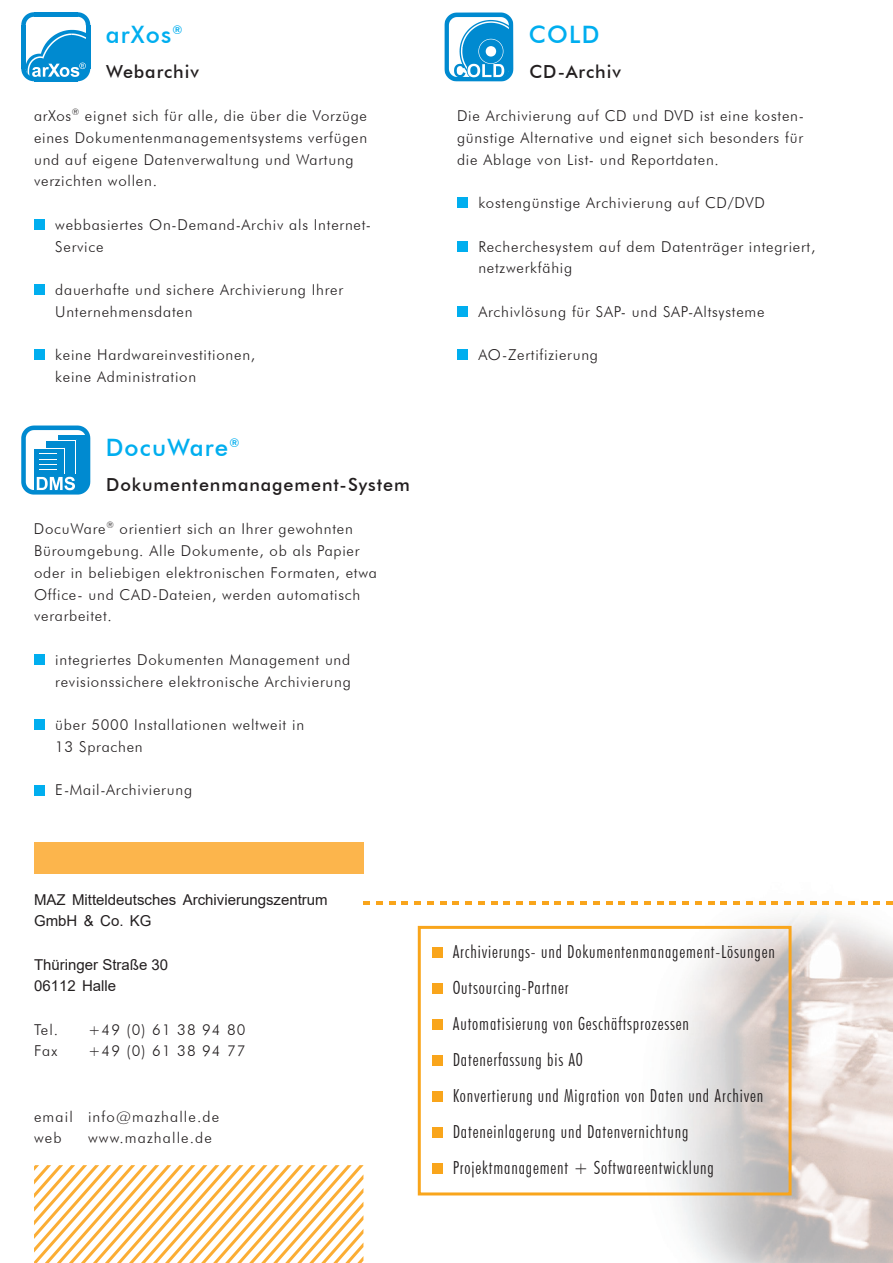
<style>
.page{position:relative;width:893px;height:1263px;background:#fff}
.page>*{position:absolute;margin:0;border:0;box-sizing:border-box;transform-origin:0 0}
.t1{font:500 24px "Futura BT";letter-spacing:.05em;color:#00aeef}
.t2{font:300 condensed 18px/36px "Futura BT";letter-spacing:.05em;color:#231f20}
.t3{font:500 18px "Futura BT";letter-spacing:.05em;color:#231f20}
.t4{font:300 15px/21.8px "Futura BT";letter-spacing:.05em;color:#231f20}
.t5{font:15px/21.3px "Arial";color:#231f20}
.t6{font:300 15px/21.8px "Futura BT";letter-spacing:.075em;color:#231f20}
</style>
<div class="page">
<img style="left:631px;top:901px;width:262px;height:362px">
<svg style="left:886px;top:901px;width:7px;height:3px"></svg>
<svg style="left:874px;top:901px;width:6px;height:3px"></svg>
<svg style="left:861px;top:901px;width:6px;height:3px"></svg>
<svg style="left:848px;top:901px;width:7px;height:3px"></svg>
<svg style="left:835px;top:901px;width:7px;height:3px"></svg>
<svg style="left:823px;top:901px;width:6px;height:3px"></svg>
<svg style="left:810px;top:901px;width:6px;height:3px"></svg>
<svg style="left:797px;top:901px;width:6px;height:3px"></svg>
<svg style="left:784px;top:901px;width:7px;height:3px"></svg>
<svg style="left:772px;top:901px;width:6px;height:3px"></svg>
<svg style="left:759px;top:901px;width:6px;height:3px"></svg>
<svg style="left:746px;top:901px;width:6px;height:3px"></svg>
<svg style="left:733px;top:901px;width:7px;height:3px"></svg>
<svg style="left:721px;top:901px;width:6px;height:3px"></svg>
<svg style="left:708px;top:901px;width:6px;height:3px"></svg>
<svg style="left:695px;top:901px;width:6px;height:3px"></svg>
<svg style="left:682px;top:901px;width:7px;height:3px"></svg>
<svg style="left:670px;top:901px;width:6px;height:3px"></svg>
<svg style="left:657px;top:901px;width:6px;height:3px"></svg>
<svg style="left:644px;top:901px;width:6px;height:3px"></svg>
<svg style="left:631px;top:901px;width:7px;height:3px"></svg>
<svg style="left:619px;top:901px;width:6px;height:3px"></svg>
<svg style="left:606px;top:901px;width:6px;height:3px"></svg>
<svg style="left:593px;top:901px;width:6px;height:3px"></svg>
<svg style="left:580px;top:901px;width:7px;height:3px"></svg>
<svg style="left:567px;top:901px;width:7px;height:3px"></svg>
<svg style="left:555px;top:901px;width:6px;height:3px"></svg>
<svg style="left:542px;top:901px;width:6px;height:3px"></svg>
<svg style="left:529px;top:901px;width:7px;height:3px"></svg>
<svg style="left:516px;top:901px;width:7px;height:3px"></svg>
<svg style="left:504px;top:901px;width:6px;height:3px"></svg>
<svg style="left:491px;top:901px;width:6px;height:3px"></svg>
<svg style="left:478px;top:901px;width:7px;height:3px"></svg>
<svg style="left:465px;top:901px;width:7px;height:3px"></svg>
<svg style="left:453px;top:901px;width:6px;height:3px"></svg>
<svg style="left:440px;top:901px;width:6px;height:3px"></svg>
<svg style="left:427px;top:901px;width:7px;height:3px"></svg>
<svg style="left:414px;top:901px;width:7px;height:3px"></svg>
<svg style="left:402px;top:901px;width:6px;height:3px"></svg>
<svg style="left:389px;top:901px;width:6px;height:3px"></svg>
<svg style="left:376px;top:901px;width:7px;height:3px"></svg>
<svg style="left:363px;top:901px;width:7px;height:3px"></svg>
<div style="left:34px;top:219px;width:11px;height:11px;background:#00aeef"></div>
<div style="left:34px;top:284px;width:11px;height:11px;background:#00aeef"></div>
<div style="left:34px;top:350px;width:11px;height:10px;background:#00aeef"></div>
<div style="left:457px;top:197px;width:11px;height:11px;background:#00aeef"></div>
<div style="left:457px;top:241px;width:11px;height:11px;background:#00aeef"></div>
<div style="left:457px;top:306px;width:11px;height:11px;background:#00aeef"></div>
<div style="left:457px;top:350px;width:11px;height:10px;background:#00aeef"></div>
<div style="left:34px;top:654px;width:11px;height:11px;background:#00aeef"></div>
<div style="left:34px;top:719px;width:11px;height:11px;background:#00aeef"></div>
<div style="left:34px;top:785px;width:11px;height:10px;background:#00aeef"></div>
<div style="left:34px;top:842px;width:329px;height:31px;background:#fcb54c"></div>
<div style="left:418px;top:926px;width:374px;height:269px;border:3px solid #f9a51b"></div>
<svg style="left:21px;top:12px;width:69px;height:69px"></svg>
<svg style="left:444px;top:13px;width:69px;height:68px"></svg>
<svg style="left:21px;top:426px;width:69px;height:69px"></svg>
<svg style="left:34px;top:1165px;width:329px;height:98px"></svg>
<div style="left:432px;top:947px;width:11px;height:10px;background:#f9a51b"></div>
<div style="left:432px;top:983px;width:11px;height:11px;background:#f9a51b"></div>
<div style="left:432px;top:1019px;width:11px;height:10px;background:#f9a51b"></div>
<div style="left:432px;top:1055px;width:11px;height:11px;background:#f9a51b"></div>
<div style="left:432px;top:1091px;width:11px;height:11px;background:#f9a51b"></div>
<div style="left:432px;top:1127px;width:11px;height:10px;background:#f9a51b"></div>
<div style="left:432px;top:1163px;width:11px;height:10px;background:#f9a51b"></div>
<h1 class="t1" style="left:106px;top:20px;width:78px">arXos<sup>®</sup></h1>
<h1 class="t1" style="left:529px;top:20px;width:72px">COLD</h1>
<p class="t3" style="left:106px;top:60px;width:94px">Webarchiv</p>
<p class="t3" style="left:529px;top:60px;width:93px">CD-Archiv</p>
<p class="t4" style="left:34px;top:105px;width:335px">arXos<sup>®</sup> eignet sich für alle, die über die Vorzüge eines Dokumentenmanagementsystems verfügen und auf eigene Datenverwaltung und Wartung verzichten wollen.</p>
<p class="t4" style="left:55px;top:213px;width:317px">webbasiertes On-Demand-Archiv als Internet-<br>Service</p>
<p class="t4" style="left:55px;top:279px;width:289px">dauerhafte und sichere Archivierung Ihrer<br>Unternehmensdaten</p>
<p class="t4" style="left:55px;top:344px;width:202px">keine Hardwareinvestitionen, keine Administration</p>
<h1 class="t1" style="left:106px;top:433px;width:135px">DocuWare<sup>®</sup></h1>
<p class="t3" style="left:106px;top:473px;width:305px">Dokumentenmanagement-System</p>
<p class="t4" style="left:34px;top:518px;width:344px">DocuWare<sup>®</sup> orientiert sich an Ihrer gewohnten Büroumgebung. Alle Dokumente, ob als Papier oder in beliebigen elektronischen Formaten, etwa Office- und CAD-Dateien, werden automatisch verarbeitet.</p>
<p class="t4" style="left:55px;top:648px;width:297px">integriertes Dokumenten Management und revisionssichere elektronische Archivierung</p>
<p class="t4" style="left:55px;top:714px;width:250px">über 5000 Installationen weltweit in<br>13 Sprachen</p>
<p class="t4" style="left:55px;top:779px;width:138px">E-Mail-Archivierung</p>
<p class="t5" style="left:34px;top:888px;width:295px">MAZ Mitteldeutsches Archivierungszentrum<br>GmbH &amp; Co. KG</p>
<p class="t5" style="left:34px;top:954px;width:136px">Thüringer Straße 30<br>06112 Halle</p>
<p class="t4" style="left:34px;top:1018px;width:26px">Tel.</p>
<p class="t4" style="left:88px;top:1018px;width:159px">+49 (0) 61 38 94 80</p>
<p class="t4" style="left:34px;top:1040px;width:25px">Fax</p>
<p class="t4" style="left:88px;top:1040px;width:159px">+49 (0) 61 38 94 77</p>
<p class="t6" style="left:34px;top:1105px;width:187px">email info@mazhalle.de web</p>
<p class="t6" style="left:88px;top:1127px;width:125px">www.mazhalle.de</p>
<p class="t4" style="left:457px;top:105px;width:348px;text-align:justify">Die Archivierung auf CD und DVD ist eine kosten&shy;günstige Alternative und eignet sich besonders für die Ablage von List- und Reportdaten.</p>
<p class="t4" style="left:478px;top:192px;width:288px">kostengünstige Archivierung auf CD/DVD</p>
<p class="t4" style="left:478px;top:235px;width:339px">Recherchesystem auf dem Datenträger integriert, netzwerkfähig</p>
<p class="t4" style="left:478px;top:300px;width:288px">Archivlösung für SAP- und SAP-Altsysteme</p>
<p class="t4" style="left:478px;top:344px;width:121px">AO-Zertifizierung</p>
<p class="t2" style="left:453px;top:933px;width:324px">Archivierungs- und Dokumentenmanagement-Lösungen Outsourcing-Partner<br>Automatisierung von Geschäftsprozessen Datenerfassung bis A0<br>Konvertierung und Migration von Daten und Archiven Dateneinlagerung und Datenvernichtung Projektmanagement + Softwareentwicklung</p>
</div>
